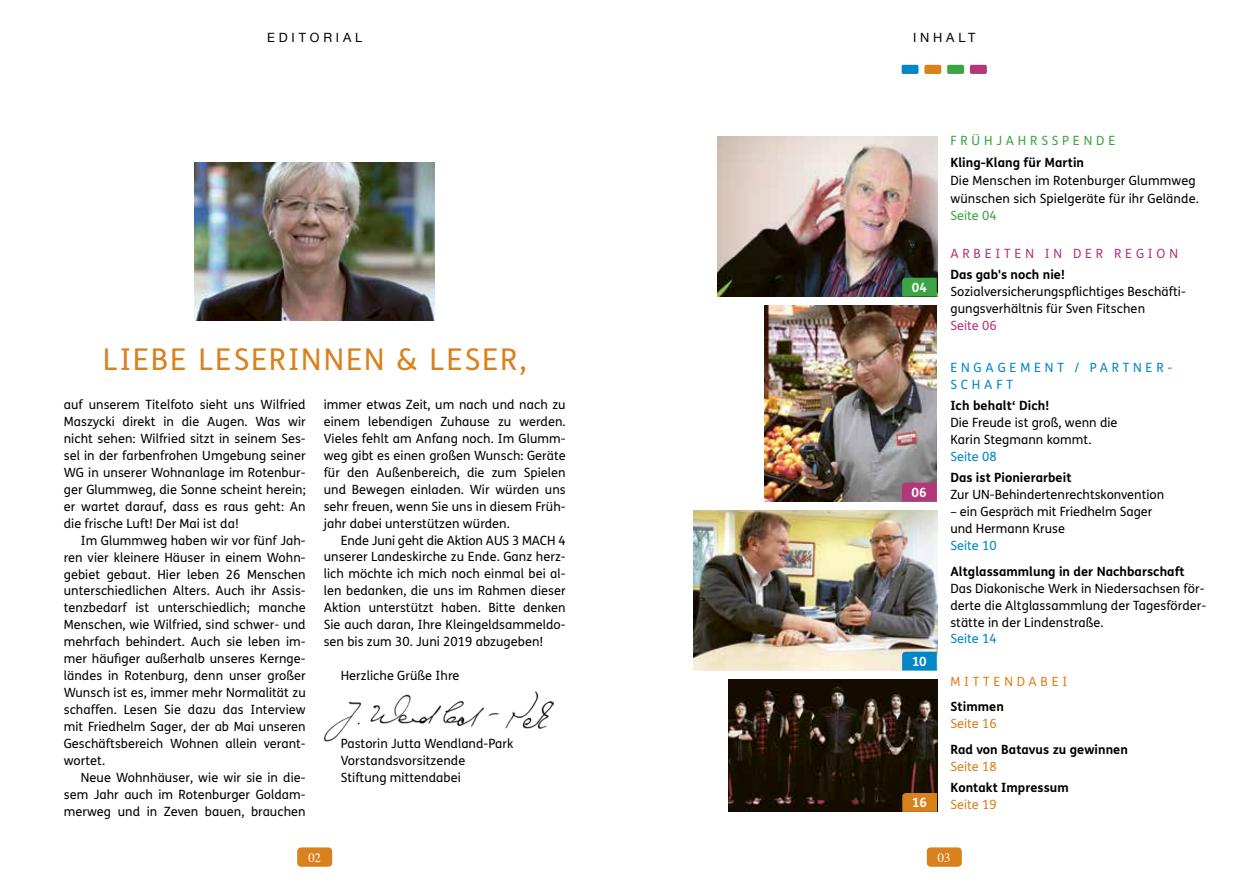
<style>
.page{position:relative;width:1259px;height:893px;background:#fff}
.page>*{position:absolute;margin:0;border:0;box-sizing:border-box;transform-origin:0 0}
.t1{font:30px "FS Me";letter-spacing:.06em;color:#d9821d}
.t2{font:12.75px/17px "FS Me";letter-spacing:.005em;color:#000}
.t3{font:700 12.75px "FS Me";letter-spacing:.005em;color:#000}
.t4{font:12.75px/17px "FS Me";letter-spacing:.3em;color:#0087c7}
.t5{font:12.75px "FS Me";letter-spacing:.3em;color:#b43777}
.t6{font:12.75px "FS Me";letter-spacing:.3em;color:#3ca442}
.t7{font:12.75px "FS Me";letter-spacing:.005em;color:#d9821d}
.t8{font:12.75px "Helvetica Neue";letter-spacing:.3em;color:#000}
.t9{font:12.75px "FS Me";letter-spacing:.3em;color:#d9821d}
.t10{font:700 12.75px "FS Me";letter-spacing:-.01em;color:#fff}
.t11{font:12.75px "Times";color:#fff}
.t12{font:12.75px "FS Me";color:#fff}
</style>
<div class="page">
<img style="left:323px;top:691px;width:230px;height:51px">
<div style="left:927px;top:848px;width:34px;height:18px;background:#d9821d;border-radius:4px"></div>
<div style="left:297px;top:848px;width:35px;height:18px;background:#d9821d;border-radius:4px"></div>
<img style="left:195px;top:163px;width:239px;height:157px">
<div style="left:901px;top:65px;width:17px;height:9px;background:#0087c7;border-radius:2px"></div>
<div style="left:924px;top:65px;width:17px;height:9px;background:#d9821d;border-radius:2px"></div>
<div style="left:947px;top:65px;width:17px;height:9px;background:#3ca442;border-radius:2px"></div>
<div style="left:970px;top:65px;width:17px;height:9px;background:#b43777;border-radius:2px"></div>
<img style="left:717px;top:136px;width:220px;height:160px">
<svg style="left:902px;top:278px;width:35px;height:19px"></svg>
<img style="left:693px;top:510px;width:244px;height:160px">
<svg style="left:902px;top:652px;width:35px;height:18px"></svg>
<img style="left:764px;top:305px;width:173px;height:196px">
<svg style="left:902px;top:483px;width:34px;height:18px"></svg>
<img style="left:728px;top:679px;width:209px;height:133px">
<svg style="left:902px;top:793px;width:35px;height:19px"></svg>
<p class="t8" style="left:267px;top:29px;width:97px">EDITORIAL</p>
<p class="t8" style="left:913px;top:29px;width:64px">INHALT</p>
<h1 class="t1" style="left:103px;top:343px;width:426px">LIEBE LESERINNEN &amp; LESER,</h1>
<p class="t2" style="left:64px;top:396px;width:243px;text-align:justify">auf unserem Titelfoto sieht uns Wilfried Maszycki direkt in die Augen. Was wir nicht sehen: Wilfried sitzt in seinem Ses&shy;sel in der farbenfrohen Umgebung seiner WG in unserer Wohnanlage im Rotenbur&shy;ger Glummweg, die Sonne scheint herein; er wartet darauf, dass es raus geht: An die frische Luft! Der Mai ist da!</p>
<p class="t2" style="left:64px;top:532px;width:243px;text-align:justify;text-indent:17px">Im Glummweg haben wir vor fünf Jah&shy;ren vier kleinere Häuser in einem Wohn&shy;gebiet gebaut. Hier leben 26 Menschen unterschiedlichen Alters. Auch ihr Assis&shy;tenzbedarf ist unterschiedlich; manche Menschen, wie Wilfried, sind schwer- und mehrfach behindert. Auch sie leben im&shy;mer häufiger außerhalb unseres Kernge&shy;ländes in Rotenburg, denn unser großer Wunsch ist es, immer mehr Normalität zu schaffen. Lesen Sie dazu das Interview mit Friedhelm Sager, der ab Mai unseren Geschäftsbereich Wohnen allein verant&shy;wortet.</p>
<p class="t2" style="left:64px;top:769px;width:243px;text-align:justify;text-indent:17px">Neue Wohnhäuser, wie wir sie in die&shy;sem Jahr auch im Rotenburger Goldam&shy;merweg und in Zeven bauen, brauchen</p>
<p class="t2" style="left:324px;top:396px;width:243px;text-align:justify">immer etwas Zeit, um nach und nach zu einem lebendigen Zuhause zu werden.<br>Vieles fehlt am Anfang noch. Im Glumm&shy;weg gibt es einen großen Wunsch: Geräte für den Außenbereich, die zum Spielen und Bewegen einladen. Wir würden uns sehr freuen, wenn Sie uns in diesem Früh&shy;jahr dabei unterstützen würden.</p>
<p class="t2" style="left:324px;top:532px;width:243px;text-align:justify;text-indent:17px">Ende Juni geht die Aktion AUS 3 MACH 4 unserer Landeskirche zu Ende. Ganz herz&shy;lich möchte ich mich noch einmal bei al&shy;len bedanken, die uns im Rahmen dieser Aktion unterstützt haben. Bitte denken Sie auch daran, Ihre Kleingeldsammeldo&shy;sen bis zum 30. Juni 2019 abzugeben!</p>
<p class="t2" style="left:341px;top:667px;width:120px">Herzliche Grüße Ihre</p>
<p class="t2" style="left:341px;top:735px;width:174px">Pastorin Jutta Wendland-Park<br>Vorstandsvorsitzende<br>Stiftung mittendabei</p>
<p class="t10" style="left:912px;top:279px;width:17px">04</p>
<p class="t10" style="left:911px;top:484px;width:17px">06</p>
<p class="t10" style="left:912px;top:653px;width:16px">10</p>
<p class="t10" style="left:912px;top:795px;width:16px">16</p>
<p class="t6" style="left:950px;top:134px;width:166px">FRÜHJAHRSSPENDE</p>
<p class="t3" style="left:950px;top:154px;width:135px">Kling-Klang für Martin</p>
<p class="t2" style="left:950px;top:171px;width:250px;line-height:18px">Die Menschen im Rotenburger Glummweg wünschen sich Spielgeräte für ihr Gelände.</p>
<p class="t6" style="left:950px;top:208px;width:48px">Seite 04</p>
<p class="t5" style="left:950px;top:246px;width:229px">ARBEITEN IN DER REGION</p>
<p class="t3" style="left:950px;top:267px;width:116px">Das gab's noch nie!</p>
<p class="t2" style="left:950px;top:283px;width:237px">Sozialversicherungspflichtiges Beschäfti&shy;gungsverhältnis für Sven Fitschen</p>
<p class="t5" style="left:950px;top:318px;width:48px">Seite 06</p>
<p class="t4" style="left:950px;top:360px;width:223px">ENGAGEMENT / PARTNER-<br>SCHAFT</p>
<p class="t3" style="left:950px;top:398px;width:100px">Ich behalt‘ Dich!</p>
<p class="t2" style="left:950px;top:415px;width:169px">Die Freude ist groß, wenn die<br>Karin Stegmann kommt.</p>
<p class="t4" style="left:950px;top:449px;width:48px">Seite 08</p>
<p class="t3" style="left:950px;top:470px;width:123px">Das ist Pionierarbeit</p>
<p class="t2" style="left:950px;top:487px;width:215px">Zur UN-Behindertenrechtskonvention</p>
<p class="t2" style="left:950px;top:504px;width:204px">– ein Gespräch mit Friedhelm Sager und Hermann Kruse</p>
<p class="t4" style="left:950px;top:538px;width:48px">Seite 10</p>
<p class="t3" style="left:950px;top:563px;width:236px">Altglassammlung in der Nachbarschaft</p>
<p class="t2" style="left:950px;top:580px;width:257px">Das Diakonische Werk in Niedersachsen för&shy;derte die Altglassammlung der Tagesförder&shy;stätte in der Lindenstraße.</p>
<p class="t4" style="left:950px;top:631px;width:48px">Seite 14</p>
<p class="t9" style="left:950px;top:674px;width:118px">MITTENDABEI</p>
<p class="t3" style="left:950px;top:699px;width:55px">Stimmen</p>
<p class="t7" style="left:950px;top:716px;width:48px">Seite 16</p>
<p class="t3" style="left:950px;top:741px;width:179px">Rad von Batavus zu gewinnen</p>
<p class="t7" style="left:950px;top:759px;width:48px">Seite 18</p>
<p class="t3" style="left:950px;top:779px;width:120px">Kontakt Impressum</p>
<p class="t7" style="left:950px;top:797px;width:48px">Seite 19</p>
<p class="t12" style="left:311px;top:850px;width:9px">2</p>
<p class="t11" style="left:308px;top:846px;width:14px">02</p>
<p class="t11" style="left:938px;top:846px;width:14px">03</p>
</div>
